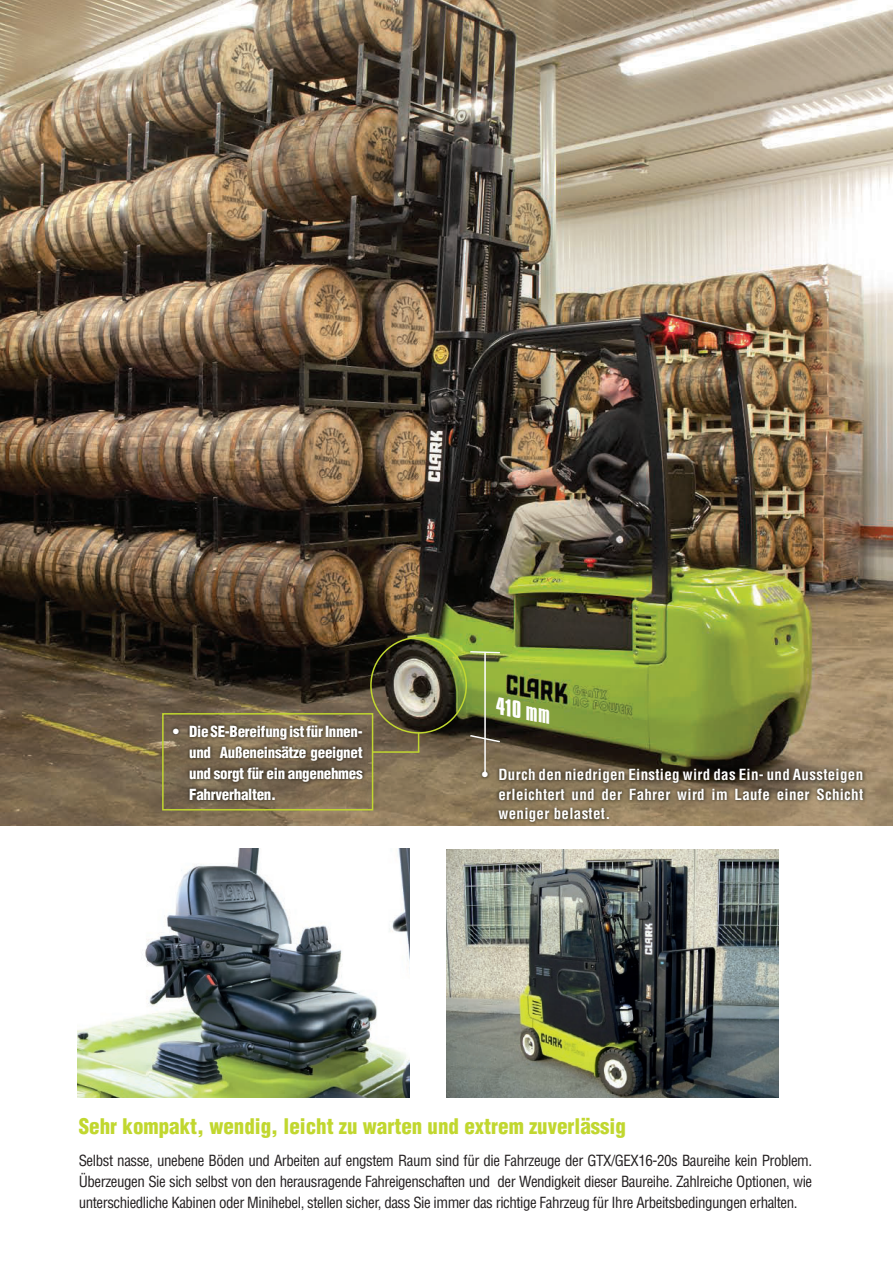
<style>
.page{position:relative;width:893px;height:1263px;background:#fff}
.page>*{position:absolute;margin:0;border:0;box-sizing:border-box;transform-origin:0 0}
.t1{font:900 condensed 21px "Helvetica";color:#c1d72f}
.t2{font:italic 20.55px "Compacta BT";color:#fff;scale:1.2 1}
.t3{font:condensed 15px/21px "Helvetica";letter-spacing:-.03em;color:#231f20;text-align:justify}
.t4{font:700 condensed 15px/19.5px "Helvetica";letter-spacing:.02em;color:#fff;text-align:justify}
.t5{font:900 condensed 15px/21px "Helvetica";letter-spacing:-.02em;color:#fff;text-align:justify}
.s1{font-weight:700}
</style>
<div class="page">
<img style="left:0;top:0;width:893px;height:826px">
<img style="left:78px;top:848px;width:332px;height:249px">
<img style="left:170px;top:722px;width:196px;height:82px">
<div style="left:162px;top:713px;width:211px;height:97px;border:2px solid #c1d72f"></div>
<div style="left:370px;top:637px;width:97px;height:97px;border:2px solid #c1d72f;border-radius:50%"></div>
<svg style="left:418px;top:733px;width:1px;height:18px"></svg>
<img style="left:479px;top:765px;width:388px;height:60px">
<svg style="left:468px;top:642px;width:34px;height:21px"></svg>
<svg style="left:468px;top:728px;width:34px;height:21px"></svg>
<hr style="left:484px;top:652px;width:2px;height:122px;background:#fff">
<img style="left:446px;top:849px;width:332px;height:248px">
<hr style="left:373px;top:751px;width:46px;height:2px;background:#c1d72f">
<p class="t5" style="left:189px;top:720px;width:175px;text-indent:-16px"><span class="s1">•</span> Die SE-Bereifung ist für Innen&shy;und Außeneinsätze geeignet und sorgt für ein angenehmes Fahrverhalten.</p>
<h2 class="t2" style="left:501px;top:694px;width:47px;rotate:11deg">410 mm</h2>
<p class="t4" style="left:498px;top:765px;width:366px;text-indent:-16px">• Durch den niedrigen Einstieg wird das Ein- und Aussteigen erleichtert und der Fahrer wird im Laufe einer Schicht weniger belastet.</p>
<h1 class="t1" style="left:79px;top:1113px;width:549px">Sehr kompakt, wendig, leicht zu warten und extrem zuverlässig</h1>
<p class="t3" style="left:79px;top:1150px;width:735px">Selbst nasse, unebene Böden und Arbeiten auf engstem Raum sind für die Fahrzeuge der GTX/GEX16-20s Baureihe kein Problem.<br>Überzeugen Sie sich selbst von den herausragende Fahreigenschaften und der Wendigkeit dieser Baureihe. Zahlreiche Optionen, wie unterschiedliche Kabinen oder Minihebel, stellen sicher, dass Sie immer das richtige Fahrzeug für Ihre Arbeitsbedingungen erhalten.</p>
</div>
